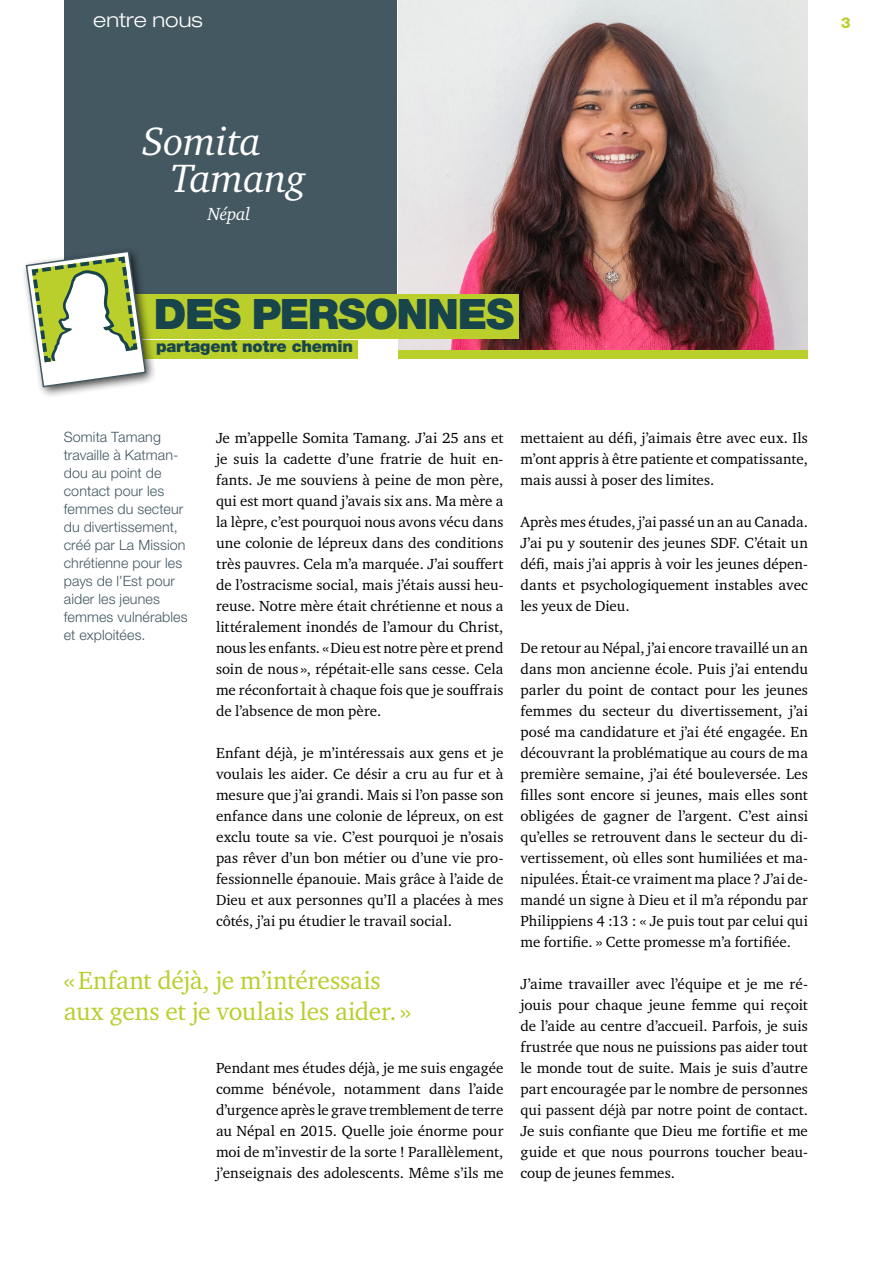
<style>
.page{position:relative;width:893px;height:1263px;background:#fff}
.page>*{position:absolute;margin:0;border:0;box-sizing:border-box;transform-origin:0 0}
.t1{font:900 42px "Helvetica Neue LT Pro";letter-spacing:-.03em;color:#17454b}
.t2{font:italic 40.5px "Charter ITC Std";letter-spacing:-.01em;color:#fff}
.t3{font:25.5px/31.5px "Charter ITC Std";letter-spacing:-.005em;color:#bace2c}
.t4{font:300 expanded 20.25px "Helvetica Neue LT Pro";color:#fff}
.t5{font:italic 18px "Charter ITC Std";letter-spacing:-.01em;color:#fff}
.t6{font:900 16.35px "Helvetica Neue LT Pro";letter-spacing:-.015em;color:#17454b}
.t7{font:15px/21px "Charter ITC Std";letter-spacing:.005em;color:#000;text-align:justify}
.t8{font:800 15px "Helvetica Neue LT Pro";color:#bace2c}
.t9{font:300 14.25px/18px "Helvetica Neue LT Pro";letter-spacing:.01em;color:#445862}
</style>
<div class="page">
<img style="left:399px;top:0;width:409px;height:351px">
<div style="left:64px;top:0;width:332px;height:331px;background:#445862"></div>
<div style="left:399px;top:351px;width:409px;height:8px;background:#bace2c"></div>
<div style="left:105px;top:340px;width:252px;height:19px;background:#bace2c"></div>
<div style="left:97px;top:294px;width:422px;height:45px;background:#bace2c"></div>
<div style="left:21px;top:246px;width:136px;height:152px;background:#000;opacity:.75"></div>
<svg style="left:25px;top:250px;width:122px;height:138px"></svg>
<h3 class="t4" style="left:93px;top:8px;width:111px">entre nous</h3>
<p class="t8" style="left:841px;top:13px;width:11px">3</p>
<h2 class="t2" style="left:142px;top:116px;width:121px">Somita</h2>
<h2 class="t2" style="left:171px;top:153px;width:137px">Tamang</h2>
<p class="t5" style="left:208px;top:203px;width:44px">Népal</p>
<h1 class="t1" style="left:154px;top:289px;width:362px">DES PERSONNES</h1>
<p class="t6" style="left:156px;top:336px;width:198px">partagent notre chemin</p>
<p class="t9" style="left:64px;top:427px;width:125px">Somita Tamang travaille à Katman&shy;dou au point de contact pour les femmes du secteur du divertissement, créé par La Mission chrétienne pour les pays de l’Est pour aider les jeunes femmes vulnérables et exploitées.</p>
<p class="t7" style="left:216px;top:427px;width:289px">Je m’appelle Somita Tamang. J’ai 25 ans et je suis la cadette d’une fratrie de huit en&shy;fants. Je me souviens à peine de mon père, qui est mort quand j’avais six ans. Ma mère a la lèpre, c’est pourquoi nous avons vécu dans une colonie de lépreux dans des conditions très pauvres. Cela m’a marquée. J’ai souffert de l’ostracisme social, mais j’étais aussi heu&shy;reuse. Notre mère était chrétienne et nous a littéralement inondés de l’amour du Christ, nous les enfants. «Dieu est notre père et prend soin de nous », répétait-elle sans cesse. Cela me réconfortait à chaque fois que je souffrais de l’absence de mon père.</p>
<p class="t7" style="left:216px;top:742px;width:289px">Enfant déjà, je m’intéressais aux gens et je voulais les aider. Ce désir a cru au fur et à mesure que j’ai grandi. Mais si l’on passe son enfance dans une colonie de lépreux, on est exclu toute sa vie. C’est pourquoi je n’osais pas rêver d’un bon métier ou d’une vie pro&shy;fessionnelle épanouie. Mais grâce à l’aide de Dieu et aux personnes qu’Il a placées à mes côtés, j’ai pu étudier le travail social.</p>
<h3 class="t3" style="left:64px;top:964px;width:349px">«Enfant déjà, je m’intéressais aux gens et je voulais les aider. »</h3>
<p class="t7" style="left:216px;top:1057px;width:289px">Pendant mes études déjà, je me suis engagée comme bénévole, notamment dans l’aide d’urgence après le grave tremblement de terre au Népal en 2015. Quelle joie énorme pour moi de m’investir de la sorte ! Parallèlement, j’enseignais des adolescents. Même s’ils me</p>
<p class="t7" style="left:520px;top:427px;width:289px">mettaient au défi, j’aimais être avec eux. Ils m’ont appris à être patiente et compatissante, mais aussi à poser des limites.</p>
<p class="t7" style="left:520px;top:511px;width:289px">Après mes études, j’ai passé un an au Canada.<br>J’ai pu y soutenir des jeunes SDF. C’était un défi, mais j’ai appris à voir les jeunes dépen&shy;dants et psychologiquement instables avec les yeux de Dieu.</p>
<p class="t7" style="left:520px;top:637px;width:289px">De retour au Népal, j’ai encore travaillé un an dans mon ancienne école. Puis j’ai entendu parler du point de contact pour les jeunes femmes du secteur du divertissement, j’ai posé ma candidature et j’ai été engagée. En découvrant la problématique au cours de ma première semaine, j’ai été bouleversée. Les filles sont encore si jeunes, mais elles sont obligées de gagner de l’argent. C’est ainsi qu’elles se retrouvent dans le secteur du di&shy;vertissement, où elles sont humiliées et ma&shy;nipulées. Était-ce vraiment ma place ? J’ai de&shy;mandé un signe à Dieu et il m’a répondu par Philippiens 4 :13 : « Je puis tout par celui qui me fortifie. » Cette promesse m’a fortifiée.</p>
<p class="t7" style="left:520px;top:973px;width:289px">J’aime travailler avec l’équipe et je me ré&shy;jouis pour chaque jeune femme qui reçoit de l’aide au centre d’accueil. Parfois, je suis frustrée que nous ne puissions pas aider tout le monde tout de suite. Mais je suis d’autre part encouragée par le nombre de personnes qui passent déjà par notre point de contact.<br>Je suis confiante que Dieu me fortifie et me guide et que nous pourrons toucher beau&shy;coup de jeunes femmes.</p>
</div>
